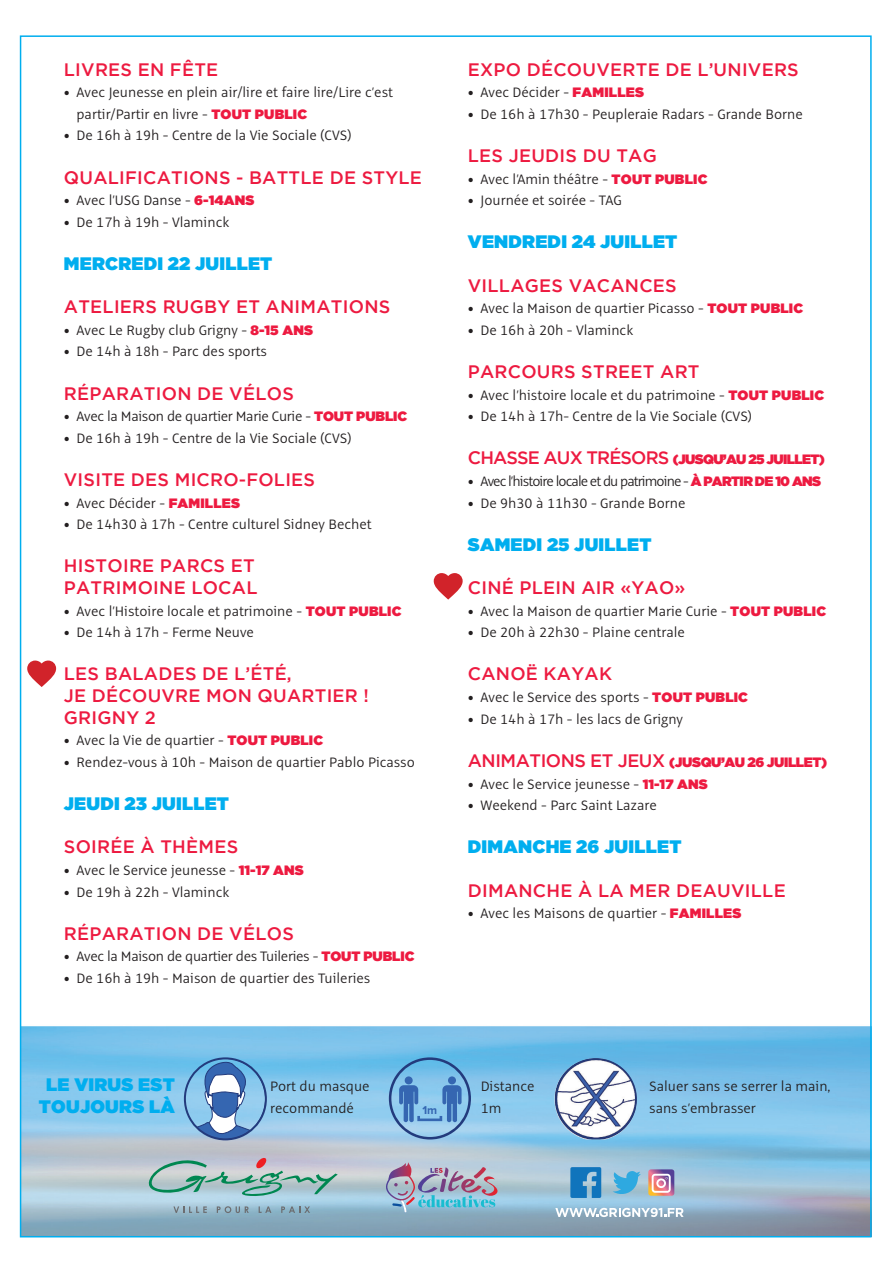
<style>
.page{position:relative;width:893px;height:1263px;background:#fff}
.page>*{position:absolute;margin:0;border:0;box-sizing:border-box;transform-origin:0 0}
.t1{font:500 18px/21.6px "Gotham";letter-spacing:.015em;color:#ed1a40}
.t2{font:18px/21.6px "Gotham Ultra";letter-spacing:.015em;color:#00aeef;text-align:center}
.t3{font:300 15px/21.6px "Alto Pro";color:#231f20}
.t4{font:300 15px "Alto Pro";letter-spacing:-.02em;color:#231f20}
.t5{font:300 15px "Alto Pro";letter-spacing:-.06em;color:#231f20}
.t6{font:13.5px "Gotham Ultra";letter-spacing:-.045em;color:#ed1a40}
.t7{font:13.5px "Gotham Ultra";letter-spacing:-.025em;color:#ed1a40}
.t8{font:700 11.85px "Proxima Nova";color:#3566b1}
.s1{font-family:"Gotham Ultra";font-weight:400;font-size:13.5px;color:#ed1a40}
.s2{font-family:"Gotham";font-weight:500;font-size:18px}
</style>
<div class="page">
<img style="left:23px;top:579px;width:846px;height:655px">
<svg style="left:570px;top:1167px;width:31px;height:31px"></svg>
<svg style="left:555px;top:1208px;width:129px;height:9px"></svg>
<svg style="left:613px;top:1171px;width:28px;height:23px"></svg>
<svg style="left:648px;top:1169px;width:26px;height:27px"></svg>
<svg style="left:149px;top:1158px;width:189px;height:39px;background:#a3bfbf"></svg>
<svg style="left:173px;top:1206px;width:34px;height:7px"></svg>
<svg style="left:217px;top:1206px;width:32px;height:7px"></svg>
<svg style="left:259px;top:1206px;width:12px;height:7px"></svg>
<svg style="left:281px;top:1206px;width:29px;height:7px"></svg>
<img style="left:384px;top:1162px;width:116px;height:50px">
<svg style="left:434px;top:573px;width:29px;height:27px"></svg>
<svg style="left:27px;top:660px;width:29px;height:27px"></svg>
<svg style="left:389px;top:1057px;width:82px;height:82px;background:#70aad8"></svg>
<div style="left:448px;top:1076px;width:8px;height:8px;background:#3566b1;border-radius:50%"></div>
<svg style="left:185px;top:1058px;width:81px;height:81px;background:#7dacd6"></svg>
<div style="left:184px;top:1057px;width:83px;height:83px;border:2px solid #233b7d;border-radius:50%"></div>
<img style="left:554px;top:1058px;width:83px;height:81px">
<p class="t1" style="left:64px;top:58px;width:156px">LIVRES EN FÊTE</p>
<p class="t3" style="left:77px;top:82px;width:318px;text-indent:-13px">• Avec Jeunesse en plein air/lire et faire lire/Lire c’est partir/Partir en livre - <span class="s1">TOUT PUBLIC</span></p>
<p class="t3" style="left:64px;top:125px;width:289px">• De 16h à 19h - Centre de la Vie Sociale (CVS)</p>
<p class="t1" style="left:64px;top:166px;width:360px">QUALIFICATIONS - BATTLE DE STYLE</p>
<p class="t3" style="left:64px;top:190px;width:192px">• Avec l’USG Danse - <span class="s1">6-14ANS</span></p>
<p class="t3" style="left:64px;top:211px;width:167px">• De 17h à 19h - Vlaminck</p>
<p class="t2" style="left:64px;top:252px;width:210px">MERCREDI 22 JUILLET</p>
<p class="t1" style="left:64px;top:296px;width:328px">ATELIERS RUGBY ET ANIMATIONS</p>
<p class="t3" style="left:64px;top:319px;width:251px">• Avec Le Rugby club Grigny - <span class="s1">8-15 ANS</span></p>
<p class="t3" style="left:64px;top:341px;width:205px">• De 14h à 18h - Parc des sports</p>
<p class="t1" style="left:64px;top:382px;width:231px">RÉPARATION DE VÉLOS</p>
<p class="t4" style="left:64px;top:407px;width:345px">• Avec la Maison de quartier Marie Curie - <span class="s1">TOUT PUBLIC</span></p>
<p class="t3" style="left:64px;top:427px;width:289px">• De 16h à 19h - Centre de la Vie Sociale (CVS)</p>
<p class="t1" style="left:64px;top:468px;width:253px">VISITE DES MICRO-FOLIES</p>
<p class="t3" style="left:64px;top:492px;width:178px">• Avec Décider - <span class="s1">FAMILLES</span></p>
<p class="t3" style="left:64px;top:514px;width:309px">• De 14h30 à 17h - Centre culturel Sidney Bechet</p>
<p class="t1" style="left:64px;top:555px;width:195px">HISTOIRE PARCS ET<br>PATRIMOINE LOCAL</p>
<p class="t3" style="left:64px;top:600px;width:339px">• Avec l’Histoire locale et patrimoine - <span class="s1">TOUT PUBLIC</span></p>
<p class="t3" style="left:64px;top:622px;width:192px">• De 14h à 17h - Ferme Neuve</p>
<p class="t1" style="left:64px;top:663px;width:306px">LES BALADES DE L’ÉTÉ,<br>JE DÉCOUVRE MON QUARTIER !<br>GRIGNY 2</p>
<p class="t3" style="left:64px;top:730px;width:261px">• Avec la Vie de quartier - <span class="s1">TOUT PUBLIC</span></p>
<p class="t3" style="left:64px;top:751px;width:352px">• Rendez-vous à 10h - Maison de quartier Pablo Picasso</p>
<p class="t2" style="left:64px;top:792px;width:167px">JEUDI 23 JUILLET</p>
<p class="t1" style="left:64px;top:836px;width:176px">SOIRÉE À THÈMES</p>
<p class="t3" style="left:64px;top:859px;width:242px">• Avec le Service jeunesse - <span class="s1">11-17 ANS</span></p>
<p class="t3" style="left:64px;top:881px;width:167px">• De 19h à 22h - Vlaminck</p>
<p class="t1" style="left:64px;top:922px;width:231px">RÉPARATION DE VÉLOS</p>
<p class="t4" style="left:64px;top:947px;width:352px">• Avec la Maison de quartier des Tuileries - <span class="s1">TOUT PUBLIC</span></p>
<p class="t3" style="left:64px;top:967px;width:308px">• De 16h à 19h - Maison de quartier des Tuileries</p>
<p class="t1" style="left:468px;top:58px;width:332px">EXPO DÉCOUVERTE DE L’UNIVERS</p>
<p class="t3" style="left:468px;top:82px;width:178px">• Avec Décider - <span class="s1">FAMILLES</span></p>
<p class="t3" style="left:468px;top:103px;width:337px">• De 16h à 17h30 - Peupleraie Radars - Grande Borne</p>
<p class="t1" style="left:468px;top:144px;width:190px">LES JEUDIS DU TAG</p>
<p class="t3" style="left:468px;top:168px;width:241px">• Avec l’Amin théâtre - <span class="s1">TOUT PUBLIC</span></p>
<p class="t3" style="left:468px;top:190px;width:156px">• Journée et soirée - TAG</p>
<p class="t2" style="left:468px;top:231px;width:211px">VENDREDI 24 JUILLET</p>
<p class="t1" style="left:468px;top:274px;width:210px">VILLAGES VACANCES</p>
<p class="t3" style="left:468px;top:298px;width:337px">• Avec la Maison de quartier Picasso - <span class="s1">TOUT PUBLIC</span></p>
<p class="t3" style="left:468px;top:319px;width:167px">• De 16h à 20h - Vlaminck</p>
<p class="t1" style="left:468px;top:360px;width:233px">PARCOURS STREET ART</p>
<p class="t3" style="left:468px;top:384px;width:358px">• Avec l’histoire locale et du patrimoine - <span class="s1">TOUT PUBLIC</span></p>
<p class="t3" style="left:468px;top:406px;width:286px">• De 14h à 17h- Centre de la Vie Sociale (CVS)</p>
<p class="t6" style="left:468px;top:452px;width:358px"><span class="s2">CHASSE AUX TRÉSORS</span> (JUSQU’AU 25 JUILLET)</p>
<p class="t5" style="left:468px;top:472px;width:355px">• Avec l’histoire locale et du patrimoine - <span class="s1">À PARTIR DE 10 ANS</span></p>
<p class="t3" style="left:468px;top:492px;width:219px">• De 9h30 à 11h30 - Grande Borne</p>
<p class="t2" style="left:468px;top:533px;width:185px">SAMEDI 25 JUILLET</p>
<p class="t1" style="left:468px;top:576px;width:219px">CINÉ PLEIN AIR «YAO»</p>
<p class="t3" style="left:468px;top:600px;width:360px">• Avec la Maison de quartier Marie Curie - <span class="s1">TOUT PUBLIC</span></p>
<p class="t3" style="left:468px;top:622px;width:219px">• De 20h à 22h30 - Plaine centrale</p>
<p class="t1" style="left:468px;top:663px;width:146px">CANOË KAYAK</p>
<p class="t3" style="left:468px;top:686px;width:282px">• Avec le Service des sports - <span class="s1">TOUT PUBLIC</span></p>
<p class="t3" style="left:468px;top:708px;width:217px">• De 14h à 17h - les lacs de Grigny</p>
<p class="t7" style="left:468px;top:754px;width:361px"><span class="s2">ANIMATIONS ET JEUX</span> (JUSQU’AU 26 JUILLET)</p>
<p class="t3" style="left:468px;top:773px;width:241px">• Avec le Service jeunesse - <span class="s1">11-17 ANS</span></p>
<p class="t3" style="left:468px;top:794px;width:191px">• Weekend - Parc Saint Lazare</p>
<p class="t2" style="left:468px;top:836px;width:215px">DIMANCHE 26 JUILLET</p>
<p class="t1" style="left:468px;top:879px;width:319px">DIMANCHE À LA MER DEAUVILLE</p>
<p class="t3" style="left:468px;top:902px;width:275px">• Avec les Maisons de quartier - <span class="s1">FAMILLES</span></p>
<p class="t2" style="left:39px;top:1073px;width:137px">LE VIRUS EST<br>TOUJOURS LÀ</p>
<p class="t3" style="left:270px;top:1075px;width:101px">Port du masque recommandé</p>
<p class="t3" style="left:481px;top:1075px;width:55px">Distance<br>1m</p>
<p class="t3" style="left:649px;top:1075px;width:183px">Saluer sans se serrer la main,</p>
<p class="t8" style="left:422px;top:1103px;width:16px">1m</p>
<p class="t3" style="left:649px;top:1097px;width:108px">sans s’embrasser</p>
</div>
